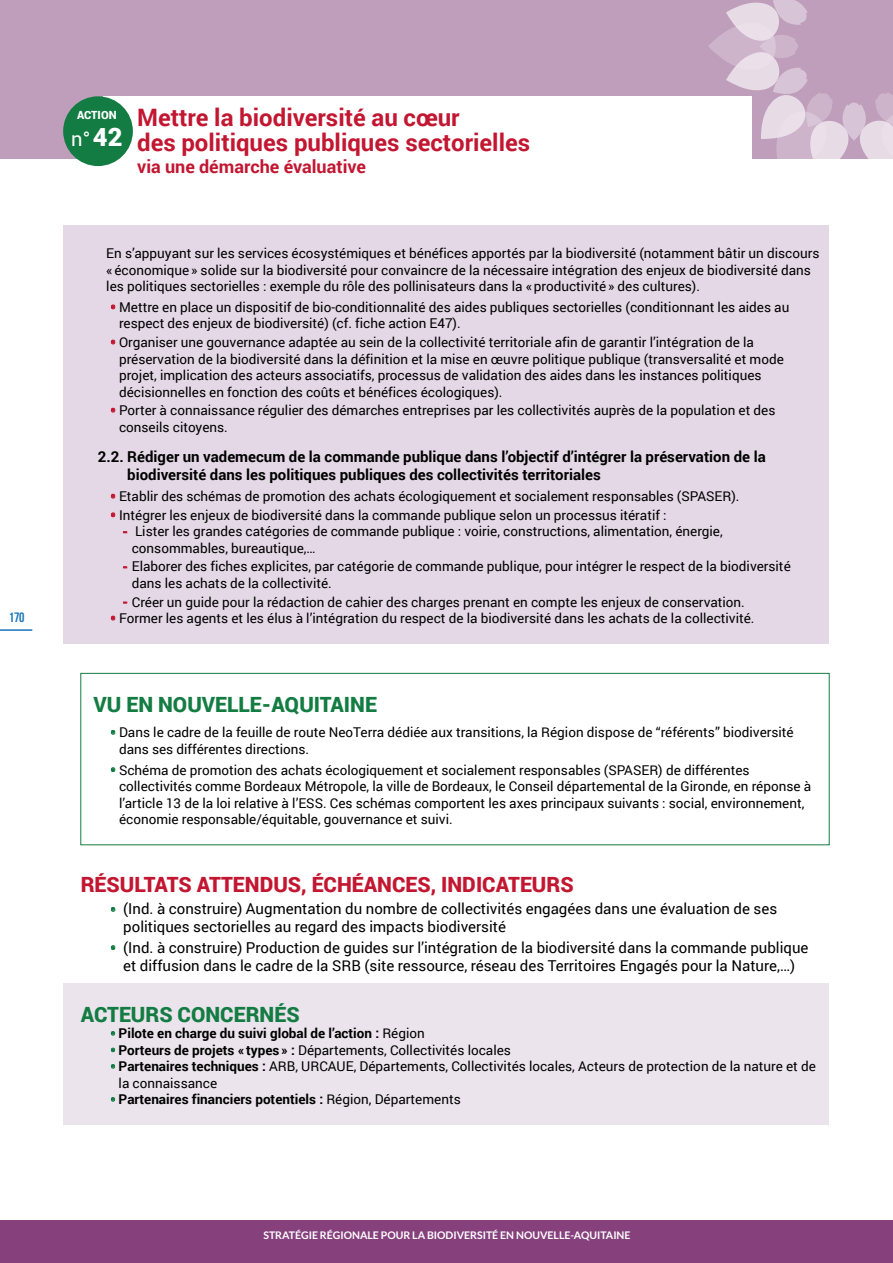
<style>
.page{position:relative;width:893px;height:1263px;background:#fff}
.page>*{position:absolute;margin:0;border:0;box-sizing:border-box;transform-origin:0 0}
.Titre_bis{font:700 24px "Roboto";color:#c21631}
._05_Résultats_attend{font:900 21px "Roboto";color:#c21631}
._04_VUE_en_NA_paragr{font:900 21px "Roboto";color:#137c42}
._06_Acteurs_concerné{font:900 21px "Roboto";color:#137c42}
.Bulle_ACTION_bis{font:20.25px "Roboto";color:#fff}
.Titre_peit_bis{font:700 18px "Roboto";color:#c21631}
.t1{font:15px/18px "Roboto";color:#000}
._03_CONTENUS_paragra{font:700 15px/18px "Roboto";color:#000}
._03_CONTENUS_paragra-2{font:13.5px/16.5px "Roboto";color:#000}
._06_Acteurs_concerné-2{font:13.5px/16.5px "Roboto";color:#000}
._06_Acteurs_concerné-3{font:700 13.5px "Roboto";color:#000}
.t2{font:700 13.5px "Bebas Neue";color:#1875ba}
.Bulle_ACTION_bis-2{font:900 11.25px "Roboto";color:#fff}
.t3{font:700 10.5px "Lato";color:#fff}
.s1{font-weight:900;font-size:25.5px}
.s2{font-weight:900;color:#c21631}
.s3{color:#c21631}
.s4{font-weight:900;color:#137c42}
.s5{font-weight:900;font-size:13.5px;color:#137c42}
.s6{color:#137c42}
.s7{font-weight:400}
.s8{font-weight:700;color:#137c42}
.s9{font-weight:700}
</style>
<div class="page">
<div style="left:0;top:1220px;width:893px;height:43px;background:#86417d"></div>
<div style="left:0;top:0;width:893px;height:159px;background:#bf9ebc"></div>
<div style="left:64px;top:225px;width:765px;height:35px;background:#e4d8e6"></div>
<div style="left:64px;top:244px;width:765px;height:68px;background:#e4d8e6"></div>
<div style="left:64px;top:281px;width:765px;height:68px;background:#e4d8e6"></div>
<div style="left:64px;top:316px;width:765px;height:101px;background:#e4d8e6"></div>
<div style="left:64px;top:384px;width:765px;height:68px;background:#e4d8e6"></div>
<div style="left:64px;top:447px;width:765px;height:54px;background:#e4d8e6"></div>
<div style="left:64px;top:489px;width:765px;height:51px;background:#e4d8e6"></div>
<div style="left:64px;top:540px;width:765px;height:69px;background:#e4d8e6"></div>
<div style="left:64px;top:592px;width:765px;height:52px;background:#e4d8e6"></div>
<div style="left:80px;top:673px;width:750px;height:172px;border:1px solid #137c42"></div>
<div style="left:64px;top:983px;width:765px;height:61px;background:#ece4ed"></div>
<div style="left:64px;top:1040px;width:765px;height:68px;background:#ece4ed"></div>
<div style="left:64px;top:1073px;width:765px;height:52px;background:#ece4ed"></div>
<svg style="left:708px;top:0;width:185px;height:159px"></svg>
<hr style="left:0;top:629px;width:32px;height:2px;background:#1875ba">
<div style="left:103px;top:96px;width:649px;height:81px;background:#fff"></div>
<div style="left:63px;top:96px;width:70px;height:70px;background:#137c42;border-radius:50%"></div>
<p class="t2" style="left:9px;top:610px;width:17px">170</p>
<p class="Bulle_ACTION_bis-2" style="left:77px;top:108px;width:41px">ACTION</p>
<p class="Bulle_ACTION_bis" style="left:71px;top:124px;width:53px">n°<span class="s1">42</span></p>
<p class="Titre_bis" style="left:137px;top:100px;width:324px">Mettre la biodiversité au cœur</p>
<p class="Titre_bis" style="left:137px;top:126px;width:394px">des politiques publiques sectorielles</p>
<p class="Titre_peit_bis" style="left:137px;top:153px;width:230px">via une démarche évaluative</p>
<p class="_03_CONTENUS_paragra-2" style="left:106px;top:245px;width:715px">En s’appuyant sur les services écosystémiques et bénéfices apportés par la biodiversité (notamment bâtir un discours «économique» solide sur la biodiversité pour convaincre de la nécessaire intégration des enjeux de biodiversité dans les politiques sectorielles : exemple du rôle des pollinisateurs dans la «productivité» des cultures).</p>
<p class="_03_CONTENUS_paragra-2" style="left:119px;top:298px;width:672px;text-indent:-9px"><span class="s2">•</span> Mettre en place un dispositif de bio-conditionnalité des aides publiques sectorielles (conditionnant les aides au respect des enjeux de biodiversité) (cf. fiche action E47).</p>
<p class="_03_CONTENUS_paragra-2" style="left:119px;top:333px;width:666px;text-indent:-9px"><span class="s2">•</span> Organiser une gouvernance adaptée au sein de la collectivité territoriale afin de garantir l’intégration de la préservation de la biodiversité dans la définition et la mise en œuvre politique publique (transversalité et mode projet, implication des acteurs associatifs, processus de validation des aides dans les instances politiques décisionnelles en fonction des coûts et bénéfices écologiques).</p>
<p class="_03_CONTENUS_paragra-2" style="left:119px;top:402px;width:658px;text-indent:-9px"><span class="s2">•</span> Porter à connaissance régulier des démarches entreprises par les collectivités auprès de la population et des conseils citoyens.</p>
<p class="_03_CONTENUS_paragra" style="left:127px;top:447px;width:640px;text-indent:-29px">2.2. Rédiger un vademecum de la commande publique dans l’objectif d’intégrer la préservation de la biodiversité dans les politiques publiques des collectivités territoriales</p>
<p class="_03_CONTENUS_paragra-2" style="left:111px;top:488px;width:630px"><span class="s2">•</span> Etablir des schémas de promotion des achats écologiquement et socialement responsables (SPASER).</p>
<p class="_03_CONTENUS_paragra-2" style="left:111px;top:506px;width:558px"><span class="s2">•</span> Intégrer les enjeux de biodiversité dans la commande publique selon un processus itératif :</p>
<p class="_03_CONTENUS_paragra-2" style="left:132px;top:523px;width:592px;text-indent:-9px"><span class="s3">-</span> Lister les grandes catégories de commande publique : voirie, constructions, alimentation, énergie, consommables, bureautique,…</p>
<p class="_03_CONTENUS_paragra-2" style="left:132px;top:558px;width:660px;text-indent:-9px"><span class="s3">-</span> Elaborer des fiches explicites, par catégorie de commande publique, pour intégrer le respect de la biodiversité dans les achats de la collectivité.</p>
<p class="_03_CONTENUS_paragra-2" style="left:123px;top:593px;width:623px"><span class="s3">-</span> Créer un guide pour la rédaction de cahier des charges prenant en compte les enjeux de conservation.</p>
<p class="_03_CONTENUS_paragra-2" style="left:111px;top:609px;width:645px"><span class="s2">•</span> Former les agents et les élus à l’intégration du respect de la biodiversité dans les achats de la collectivité.</p>
<p class="_04_VUE_en_NA_paragr" style="left:94px;top:690px;width:285px">VU EN NOUVELLE-AQUITAINE</p>
<p class="_03_CONTENUS_paragra-2" style="left:119px;top:724px;width:676px;text-indent:-9px"><span class="s4">•</span> Dans le cadre de la feuille de route NeoTerra dédiée aux transitions, la Région dispose de “référents” biodiversité dans ses différentes directions.</p>
<p class="_03_CONTENUS_paragra-2" style="left:119px;top:761px;width:694px;text-indent:-9px"><span class="s4">•</span> Schéma de promotion des achats écologiquement et socialement responsables (SPASER) de différentes collectivités comme Bordeaux Métropole, la ville de Bordeaux, le Conseil départemental de la Gironde, en réponse à l’article 13 de la loi relative à l’ESS. Ces schémas comportent les axes principaux suivants : social, environnement, économie responsable/équitable, gouvernance et suivi.</p>
<p class="_05_Résultats_attend" style="left:81px;top:870px;width:494px">RÉSULTATS ATTENDUS, ÉCHÉANCES, INDICATEURS</p>
<p class="t1" style="left:123px;top:899px;width:655px;text-indent:-13px"><span class="s5">•</span> (Ind. à construire) Augmentation du nombre de collectivités engagées dans une évaluation de ses politiques sectorielles au regard des impacts biodiversité</p>
<p class="t1" style="left:111px;top:938px;width:699px;text-align:center"><span class="s5">•</span> (Ind. à construire) Production de guides sur l’intégration de la biodiversité dans la commande publique et diffusion dans le cadre de la SRB (site ressource, réseau des Territoires Engagés pour la Nature,…)</p>
<p class="_06_Acteurs_concerné" style="left:81px;top:999px;width:220px">ACTEURS CONCERNÉS</p>
<p class="_06_Acteurs_concerné-3" style="left:111px;top:1024px;width:316px"><span class="s6">•</span> Pilote en charge du suivi global de l’action : <span class="s7">Région</span></p>
<p class="_06_Acteurs_concerné-2" style="left:111px;top:1041px;width:402px"><span class="s8">•</span> <span class="s9">Porteurs de projets « types» :</span> Départements, Collectivités locales</p>
<p class="_06_Acteurs_concerné-2" style="left:119px;top:1058px;width:699px;text-indent:-8px"><span class="s8">•</span> <span class="s9">Partenaires techniques :</span> ARB, URCAUE, Départements, Collectivités locales, Acteurs de protection de la nature et de la connaissance</p>
<p class="_06_Acteurs_concerné-3" style="left:111px;top:1090px;width:352px"><span class="s6">•</span> Partenaires financiers potentiels : <span class="s7">Région, Départements</span></p>
<p class="t3" style="left:263px;top:1229px;width:369px">STRATÉGIE RÉGIONALE POUR LA BIODIVERSITÉ EN NOUVELLE-AQUITAINE</p>
</div>
